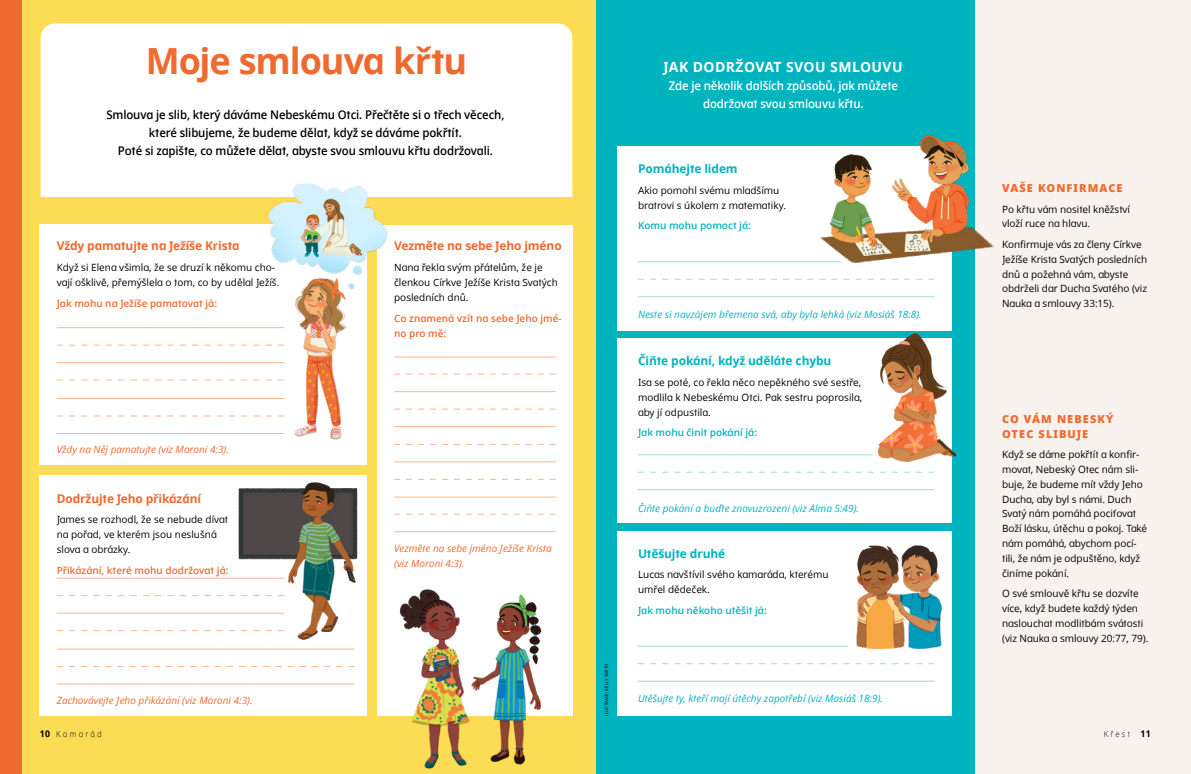
<style>
.page{position:relative;width:1191px;height:774px;background:#fff}
.page>*{position:absolute;margin:0;border:0;box-sizing:border-box;transform-origin:0 0}
.t1{font:700 36px "Dots Solidlds Lat";letter-spacing:-.03em;color:#ef6a2e}
.t2{font:700 14px "Dots Solidlds Lat";letter-spacing:.03em;color:#fff}
.p2_first{font:600 12px/18px "Dots Solidlds Lat";letter-spacing:-.01em;color:#000;text-align:center;scale:.95 1}
.h3_orange_5{font:700 12px "Dots Solidlds Lat";letter-spacing:-.01em;color:#ef6a2e}
.p2_first_white{font:600 12px/18px "Dots Solidlds Lat";letter-spacing:-.01em;color:#fff;text-align:center;scale:.95 1}
.h3_aqua_3{font:700 12px "Dots Solidlds Lat";letter-spacing:-.01em;color:#00b4bf}
.p1_title_aside_sideb{font:800 11px/15px "Dots Solidlds Lat";letter-spacing:.1em;color:#ef6a2e}
.p1_aside_sidebar{font:10px/14.8px "Dots Solidlds Lat";letter-spacing:-.005em;color:#000}
.p3{font:10px/15px "Dots Solidlds Lat";color:#000}
.p3_first_aqua_3_Ital{font:italic 10px "Dots Solidlds Lat";color:#00b4bf}
.p3_first_orange_5_It{font:italic 10px/15px "Dots Solidlds Lat";color:#ef6a2e}
.p3_first_orange_5{font:600 10px/15px "Dots Solidlds Lat";color:#ef6a2e}
.p3_first_aqua_3{font:600 10px "Dots Solidlds Lat";color:#00b4bf}
.t3{font:300 8.2px "Dots Solidlds Lat";letter-spacing:.28em;color:#000;scale:.95 1}
.t4{font:4.5px "Dots Solidlds Lat";color:#000}
.s1{font-weight:700;font-size:9.2px}
</style>
<div class="page">
<div style="left:595px;top:0;width:596px;height:774px;background:#00b4bf"></div>
<div style="left:17px;top:0;width:578px;height:774px;background:#fcdc54"></div>
<div style="left:41px;top:24px;width:531px;height:173px;background:#fff"></div>
<div style="left:975px;top:0;width:216px;height:774px;background:#f7f2ee"></div>
<div style="left:0;top:0;width:21px;height:774px;background:#ef6a2e"></div>
<div style="left:377px;top:225px;width:196px;height:491px;background:#fff"></div>
<div style="left:40px;top:224px;width:327px;height:240px;background:#fff"></div>
<div style="left:40px;top:476px;width:327px;height:240px;background:#fff"></div>
<div style="left:617px;top:146px;width:335px;height:185px;background:#fff"></div>
<div style="left:617px;top:339px;width:335px;height:184px;background:#fff"></div>
<div style="left:617px;top:531px;width:335px;height:185px;background:#fff"></div>
<img style="left:818px;top:134px;width:176px;height:129px">
<img style="left:846px;top:545px;width:96px;height:105px">
<img style="left:866px;top:333px;width:91px;height:129px">
<img style="left:399px;top:589px;width:143px;height:180px">
<img style="left:235px;top:482px;width:123px;height:158px">
<img style="left:266px;top:181px;width:122px;height:259px">
<svg style="left:394px;top:374px;width:162px;height:1px"></svg>
<hr style="left:394px;top:391px;width:162px;height:1px;background:#fab68e">
<svg style="left:394px;top:409px;width:162px;height:1px"></svg>
<hr style="left:394px;top:426px;width:162px;height:1px;background:#fab68e">
<svg style="left:394px;top:444px;width:162px;height:1px"></svg>
<hr style="left:394px;top:461px;width:162px;height:1px;background:#fab68e">
<svg style="left:394px;top:479px;width:162px;height:1px"></svg>
<hr style="left:394px;top:357px;width:162px;height:1px;background:#fab68e">
<hr style="left:638px;top:261px;width:202px;height:1px;background:#a5d8de">
<svg style="left:638px;top:279px;width:296px;height:1px"></svg>
<hr style="left:638px;top:296px;width:296px;height:1px;background:#a5d8de">
<hr style="left:638px;top:454px;width:235px;height:1px;background:#a5d8de">
<svg style="left:638px;top:472px;width:296px;height:1px"></svg>
<hr style="left:638px;top:489px;width:296px;height:1px;background:#a5d8de">
<hr style="left:638px;top:646px;width:210px;height:1px;background:#a5d8de">
<svg style="left:638px;top:663px;width:296px;height:1px"></svg>
<hr style="left:638px;top:681px;width:296px;height:1px;background:#a5d8de">
<hr style="left:57px;top:649px;width:297px;height:1px;background:#fab68e">
<svg style="left:57px;top:666px;width:297px;height:1px"></svg>
<hr style="left:57px;top:684px;width:297px;height:1px;background:#fab68e">
<hr style="left:57px;top:613px;width:227px;height:1px;background:#fab68e">
<svg style="left:57px;top:630px;width:227px;height:1px"></svg>
<hr style="left:57px;top:578px;width:227px;height:1px;background:#fab68e">
<svg style="left:57px;top:595px;width:227px;height:1px"></svg>
<hr style="left:57px;top:398px;width:227px;height:1px;background:#fab68e">
<svg style="left:57px;top:416px;width:227px;height:1px"></svg>
<hr style="left:57px;top:433px;width:227px;height:1px;background:#fab68e">
<hr style="left:57px;top:362px;width:227px;height:1px;background:#fab68e">
<svg style="left:57px;top:380px;width:227px;height:1px"></svg>
<hr style="left:57px;top:327px;width:227px;height:1px;background:#fab68e">
<svg style="left:57px;top:345px;width:227px;height:1px"></svg>
<svg style="left:394px;top:514px;width:162px;height:1px"></svg>
<hr style="left:394px;top:531px;width:162px;height:1px;background:#fab68e">
<hr style="left:394px;top:497px;width:162px;height:1px;background:#fab68e">
<p class="t1" style="left:146px;top:34px;width:323px">Moje smlouva křtu</p>
<p class="p2_first" style="left:106px;top:105px;width:420px">Smlouva je slib, který dáváme Nebeskému Otci. Přečtěte si o třech věcech, které slibujeme, že budeme dělat, když se dáváme pokřtít.<br>Poté si zapište, co můžete dělat, abyste svou smlouvu křtu dodržovali.</p>
<p class="h3_orange_5" style="left:57px;top:237px;width:184px">Vždy pamatujte na Ježíše Krista</p>
<p class="p3" style="left:57px;top:260px;width:224px">Když si Elena všimla, že se druzí k někomu cho&shy;vají ošklivě, přemýšlela o tom, co by udělal Ježíš.</p>
<p class="p3_first_orange_5" style="left:57px;top:295px;width:162px">Jak mohu na Ježíše pamatovat já:</p>
<p class="p3_first_orange_5_It" style="left:57px;top:442px;width:174px">Vždy na Něj pamatujte (viz Moroni 4:3).</p>
<p class="h3_orange_5" style="left:57px;top:489px;width:146px">Dodržujte Jeho přikázání</p>
<p class="p3" style="left:57px;top:512px;width:173px">James se rozhodl, že se nebude dívat na pořad, ve kterém jsou neslušná slova a obrázky.</p>
<p class="p3_first_orange_5" style="left:57px;top:563px;width:173px">Přikázání, které mohu dodržovat já:</p>
<p class="p3_first_orange_5_It" style="left:57px;top:693px;width:197px">Zachovávejte Jeho přikázání (viz Moroni 4:3).</p>
<p class="h3_orange_5" style="left:394px;top:237px;width:169px">Vezměte na sebe Jeho jméno</p>
<p class="p3" style="left:394px;top:260px;width:165px">Nana řekla svým přátelům, že je členkou Církve Ježíše Krista Svatých posledních dnů.</p>
<p class="p3_first_orange_5" style="left:394px;top:310px;width:169px">Co znamená vzít na sebe Jeho jmé&shy;no pro mě:</p>
<p class="p3_first_orange_5_It" style="left:394px;top:541px;width:159px">Vezměte na sebe jméno Ježíše Krista (viz Moroni 4:3).</p>
<p class="t2" style="left:664px;top:56px;width:240px">JAK DODRŽOVAT SVOU SMLOUVU</p>
<p class="p2_first_white" style="left:668px;top:77px;width:243px">Zde je několik dalších způsobů, jak můžete dodržovat svou smlouvu křtu.</p>
<p class="h3_aqua_3" style="left:638px;top:160px;width:101px">Pomáhejte lidem</p>
<p class="p3" style="left:638px;top:183px;width:149px">Akio pomohl svému mladšímu bratrovi s úkolem z matematiky.</p>
<p class="p3_first_aqua_3" style="left:638px;top:218px;width:114px">Komu mohu pomoct já:</p>
<p class="t4" style="left:603px;top:716px;width:54px;rotate:-90deg">ILUSTRACE: KELLY SMITH</p>
<p class="p3_first_aqua_3_Ital" style="left:638px;top:307px;width:285px">Neste si navzájem břemena svá, aby byla lehká (viz Mosiáš 18:8).</p>
<p class="h3_aqua_3" style="left:638px;top:351px;width:195px">Čiňte pokání, když uděláte chybu</p>
<p class="p3" style="left:638px;top:374px;width:226px;text-align:justify">Isa se poté, co řekla něco nepěkného své sestře, modlila k Nebeskému Otci. Pak sestru poprosila, aby jí odpustila.</p>
<p class="p3_first_aqua_3" style="left:638px;top:425px;width:121px">Jak mohu činit pokání já:</p>
<p class="p3_first_aqua_3_Ital" style="left:638px;top:501px;width:222px">Čiňte pokání a buďte znovuzrozeni (viz Alma 5:49).</p>
<p class="h3_aqua_3" style="left:638px;top:544px;width:89px">Utěšujte druhé</p>
<p class="p3" style="left:638px;top:567px;width:192px">Lucas navštívil svého kamaráda, kterému umřel dědeček.</p>
<p class="p3_first_aqua_3" style="left:638px;top:603px;width:130px">Jak mohu někoho utěšit já:</p>
<p class="p3_first_aqua_3_Ital" style="left:638px;top:691px;width:246px">Utěšujte ty, kteří mají útěchy zapotřebí (viz Mosiáš 18:9).</p>
<p class="p1_title_aside_sideb" style="left:1002px;top:181px;width:122px">VAŠE KONFIRMACE</p>
<p class="p1_aside_sidebar" style="left:1002px;top:202px;width:129px">Po křtu vám nositel kněžství vloží ruce na hlavu.</p>
<p class="p1_aside_sidebar" style="left:1002px;top:237px;width:147px">Konfirmuje vás za členy Církve<br>Ježíše Krista Svatých posledních dnů a požehná vám, abyste obdrželi dar Ducha Svatého (viz<br>Nauka a smlouvy 33:15).</p>
<p class="p1_title_aside_sideb" style="left:1002px;top:411px;width:113px">CO VÁM NEBESKÝ<br>OTEC SLIBUJE</p>
<p class="p1_aside_sidebar" style="left:1002px;top:447px;width:147px">Když se dáme pokřtít a konfir&shy;movat, Nebeský Otec nám sli&shy;buje, že budeme mít vždy Jeho<br>Ducha, aby byl s námi. Duch<br>Svatý nám pomáhá pociťovat<br>Boží lásku, útěchu a pokoj. Také nám pomáhá, abychom pocí&shy;tili, že nám je odpuštěno, když činíme pokání.</p>
<p class="p1_aside_sidebar" style="left:1002px;top:586px;width:148px">O své smlouvě křtu se dozvíte více, když budete každý týden naslouchat modlitbám svátosti (viz Nauka a smlouvy 20:77, 79).</p>
<p class="t3" style="left:40px;top:728px;width:67px"><span class="s1">10</span> Kamarád</p>
<p class="t3" style="left:1103px;top:728px;width:51px">Křest <span class="s1">11</span></p>
</div>
